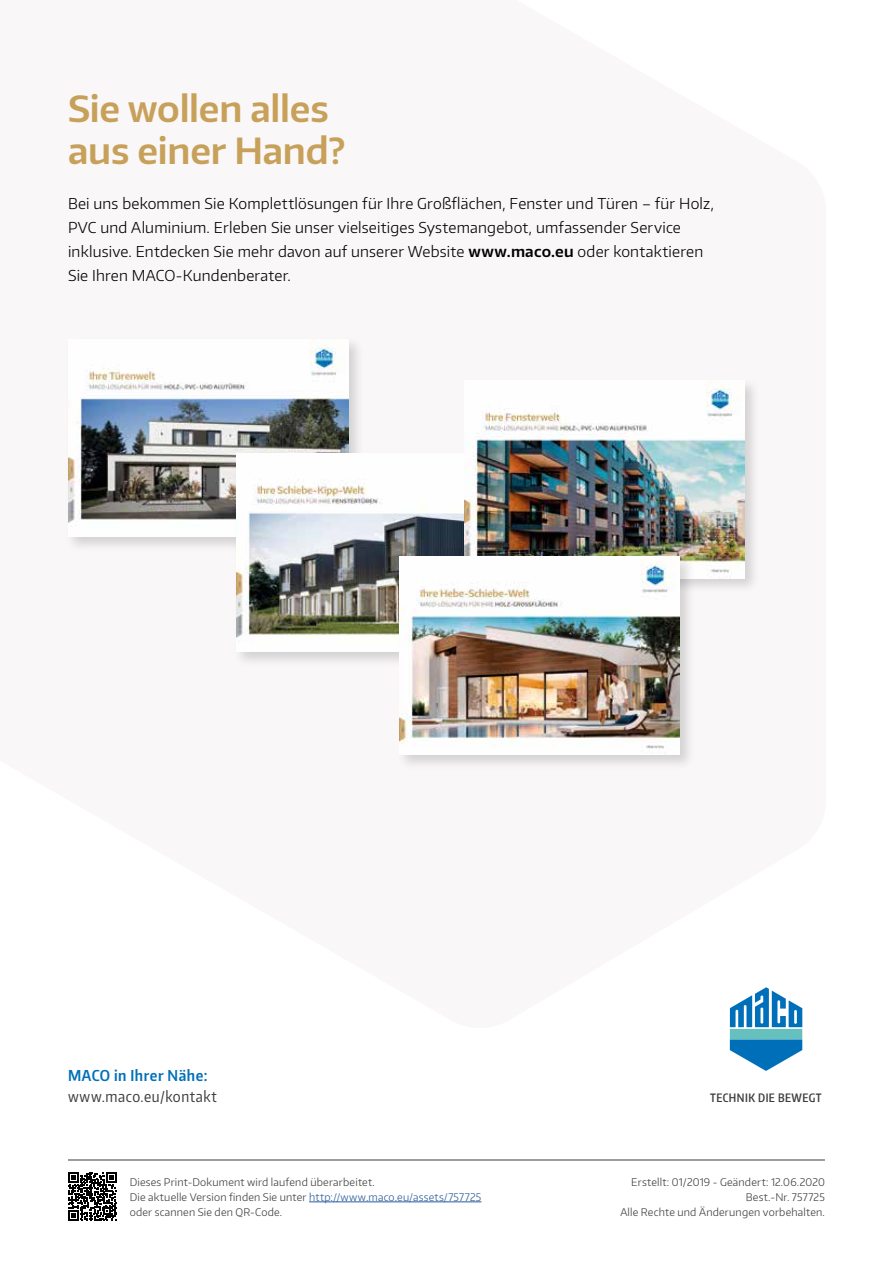
<style>
.page{position:relative;width:893px;height:1263px;background:#fff}
.page>*{position:absolute;margin:0;border:0;box-sizing:border-box;transform-origin:0 0}
.t1{font:600 36px/42px "Encode Sans Normal";letter-spacing:-.005em;color:#c7a05a}
.t2{font:300 15px/24px "Encode Sans Normal";letter-spacing:.015em;color:#000}
.t3{font:15px "Encode Sans Condensed";letter-spacing:.035em;color:#3c3c3b}
.t4{font:600 15px "Encode Sans Condensed";letter-spacing:.035em;color:#006fb9}
.t5{font:600 11.55px "Encode Sans Compressed";letter-spacing:.04em;color:#3c3c3b}
.t6{font:300 10.5px/15px "Encode Sans Normal";letter-spacing:.02em;color:#3c3c3b}
.s1{font-weight:600}
.s2{color:#275b9b}
</style>
<div class="page">
<hr style="left:68px;top:1160px;width:757px;height:1px;background:#3c3c3b">
<hr style="left:309px;top:1201px;width:172px;height:1px;background:#275b9b">
<svg style="left:68px;top:1172px;width:49px;height:49px"></svg>
<svg style="left:729px;top:987px;width:74px;height:84px"></svg>
<div style="left:64px;top:335px;width:301px;height:218px;background:#000;opacity:.15"></div>
<img style="left:68px;top:339px;width:280px;height:198px">
<div style="left:232px;top:450px;width:301px;height:218px;background:#000;opacity:.15"></div>
<img style="left:236px;top:454px;width:225px;height:198px">
<div style="left:461px;top:377px;width:300px;height:217px;background:#000;opacity:.15"></div>
<img style="left:465px;top:381px;width:280px;height:197px">
<div style="left:396px;top:553px;width:300px;height:218px;background:#000;opacity:.15"></div>
<img style="left:400px;top:557px;width:279px;height:198px">
<h1 class="t1" style="left:68px;top:87px;width:279px">Sie wollen alles aus einer Hand?</h1>
<p class="t2" style="left:68px;top:190px;width:647px">Bei uns bekommen Sie Komplettlösungen für Ihre Großflächen, Fenster und Türen – für Holz, PVC und Aluminium. Erleben Sie unser vielseitiges Systemangebot, umfassender Service inklusive. Entdecken Sie mehr davon auf unserer Website <span class="s1">www.maco.eu</span> oder kontaktieren Sie Ihren MACO-Kundenberater.</p>
<p class="t4" style="left:68px;top:1065px;width:141px">MACO in Ihrer Nähe:</p>
<p class="t3" style="left:68px;top:1086px;width:150px">www.maco.eu/kontakt</p>
<p class="t5" style="left:710px;top:1090px;width:113px">TECHNIK DIE BEWEGT</p>
<p class="t6" style="left:130px;top:1174px;width:353px">Dieses Print-Dokument wird laufend überarbeitet.<br>Die aktuelle Version finden Sie unter <span class="s2">http://www.maco.eu/assets/757725 </span>oder scannen Sie den QR-Code.</p>
<p class="t6" style="left:620px;top:1174px;width:206px;text-align:right">Erstellt: 01/2019 - Geändert: 12.06.2020<br>Best.-Nr. 757725<br>Alle Rechte und Änderungen vorbehalten.</p>
</div>
